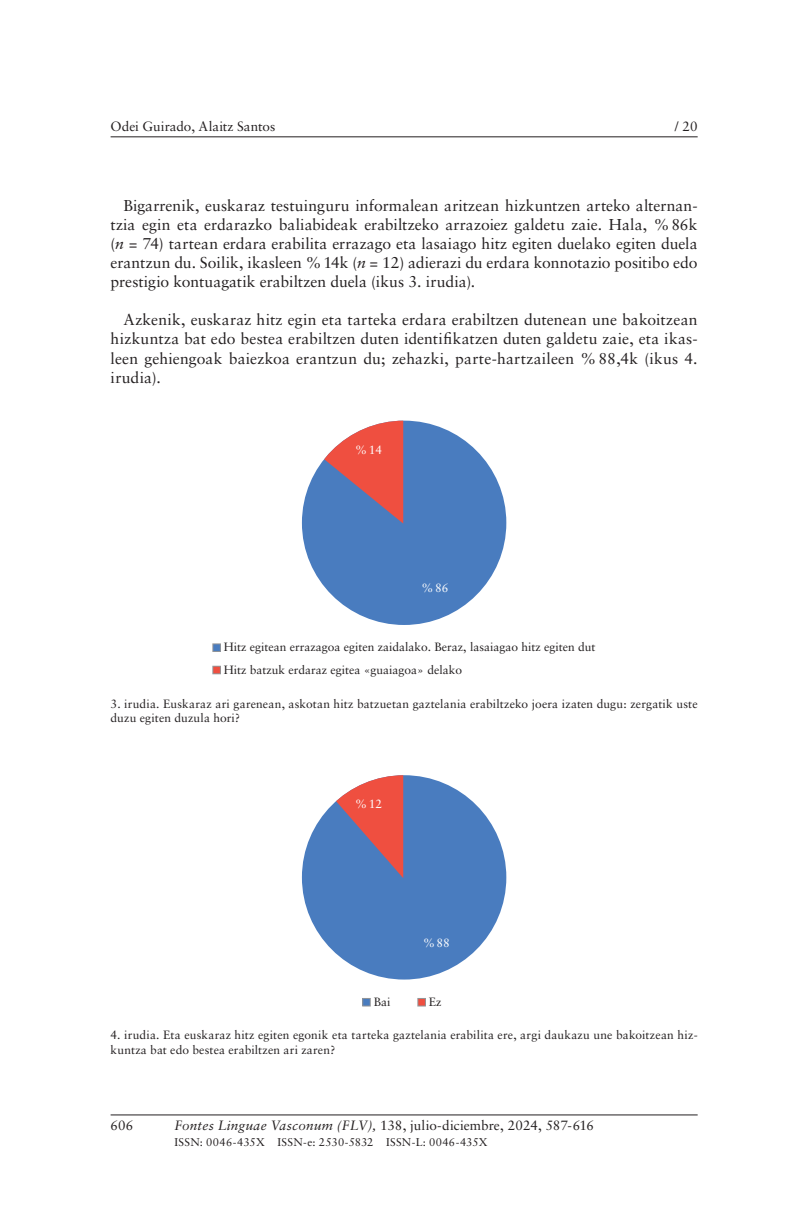
<style>
.page{position:relative;width:787px;height:1212px;background:#fff}
.page>*{position:absolute;margin:0;border:0;box-sizing:border-box;transform-origin:0 0}
.TEXTO{font:15.75px/19.2px "Sabon";letter-spacing:.01em;color:#231f20;text-align:justify}
.t1{font:13.5px "Sabon";letter-spacing:.005em;color:#231f20}
.TEXTO-2{font:12px/14.4px "Sabon";letter-spacing:.005em;color:#231f20}
.t2{font:12px "Sabon";color:#fff}
.t3{font:11.25px "Sabon";letter-spacing:.025em;color:#231f20}
.s1{font-style:italic}
</style>
<div class="page">
<hr style="left:111px;top:136px;width:586px;height:1px;background:#231f20">
<hr style="left:111px;top:1114px;width:586px;height:1px;background:#231f20">
<div style="left:213px;top:644px;width:7px;height:7px;background:#497cbf"></div>
<div style="left:212px;top:643px;width:9px;height:9px;border:1px solid #939598"></div>
<div style="left:213px;top:666px;width:7px;height:8px;background:#ef4f40"></div>
<div style="left:212px;top:666px;width:9px;height:8px;border:1px solid #939598"></div>
<div style="left:302px;top:421px;width:204px;height:204px;background:#497cbf;border-radius:50%"></div>
<svg style="left:309px;top:421px;width:94px;height:103px"></svg>
<div style="left:302px;top:775px;width:204px;height:204px;background:#497cbf;border-radius:50%"></div>
<svg style="left:318px;top:775px;width:85px;height:103px"></svg>
<div style="left:363px;top:998px;width:7px;height:8px;background:#497cbf"></div>
<div style="left:362px;top:998px;width:8px;height:8px;border:1px solid #939598"></div>
<div style="left:418px;top:998px;width:7px;height:8px;background:#ef4f40"></div>
<div style="left:417px;top:998px;width:9px;height:8px;border:1px solid #939598"></div>
<p class="t1" style="left:111px;top:118px;width:166px">Odei Guirado, Alaitz Santos</p>
<p class="t1" style="left:675px;top:118px;width:24px">/ 20</p>
<p class="TEXTO" style="left:111px;top:195px;width:588px;text-indent:13px">Bigarrenik, euskaraz testuinguru informalean aritzean hizkuntzen arteko alternan&shy;tzia egin eta erdarazko baliabideak erabiltzeko arrazoiez galdetu zaie. Hala, %86k (<span class="s1">n =</span> 74) tartean erdara erabilita errazago eta lasaiago hitz egiten duelako egiten duela erantzun du. Soilik, ikasleen %14k (<span class="s1">n =</span> 12) adierazi du erdara konnotazio positibo edo prestigio kontuagatik erabiltzen duela (ikus 3. irudia).</p>
<p class="TEXTO" style="left:111px;top:310px;width:588px;text-indent:13px">Azkenik, euskaraz hitz egin eta tarteka erdara erabiltzen dutenean une bakoitzean hizkuntza bat edo bestea erabiltzen duten identifikatzen duten galdetu zaie, eta ikas&shy;leen gehiengoak baiezkoa erantzun du; zehazki, parte-hartzaileen %88,4k (ikus 4. irudia).</p>
<p class="t2" style="left:355px;top:442px;width:28px">% 14</p>
<p class="t2" style="left:421px;top:581px;width:28px">% 86</p>
<p class="TEXTO-2" style="left:224px;top:636px;width:373px;line-height:22.4px">Hitz egitean errazagoa egiten zaidalako. Beraz, lasaiagao hitz egiten dut<br>Hitz batzuk erdaraz egitea «guaiagoa» delako</p>
<p class="TEXTO-2" style="left:111px;top:696px;width:588px">3. irudia. Euskaraz ari garenean, askotan hitz batzuetan gaztelania erabiltzeko joera izaten dugu: zergatik uste duzu egiten duzula hori?</p>
<p class="t2" style="left:355px;top:797px;width:28px">% 12</p>
<p class="t2" style="left:423px;top:935px;width:28px">% 88</p>
<p class="TEXTO-2" style="left:374px;top:994px;width:18px">Bai</p>
<p class="TEXTO-2" style="left:429px;top:994px;width:14px">Ez</p>
<p class="TEXTO-2" style="left:111px;top:1028px;width:588px">4. irudia. Eta euskaraz hitz egiten egonik eta tarteka gaztelania erabilita ere, argi daukazu une bakoitzean hiz&shy;kuntza bat edo bestea erabiltzen ari zaren?</p>
<p class="t1" style="left:111px;top:1117px;width:24px">606</p>
<p class="t1" style="left:174px;top:1117px;width:421px"><span class="s1">Fontes Linguae Vasconum (FLV),</span> 138, julio-diciembre, 2024, 587-616</p>
<p class="t3" style="left:174px;top:1135px;width:315px">ISSN: 0046-435X ISSN-e: 2530-5832 ISSN-L: 0046-435X</p>
</div>
